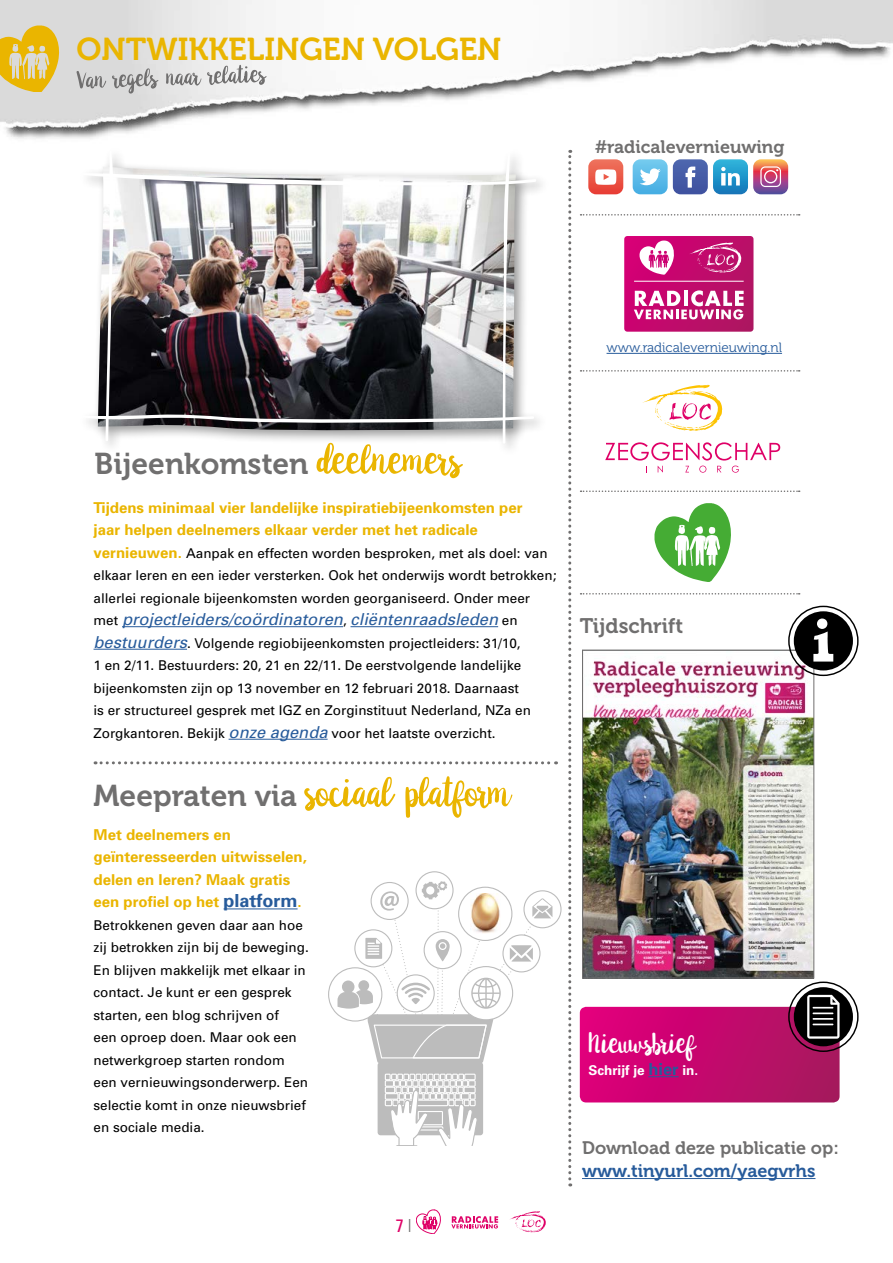
<style>
.page{position:relative;width:893px;height:1263px;background:#fff}
.page>*{position:absolute;margin:0;border:0;box-sizing:border-box;transform-origin:0 0}
.t1{font:63.15px "Anemone";letter-spacing:-.01em;color:#eab500}
.t2{font:43.5px "Anemone";color:#fff}
.t3{font:31.5px "Museo 700";color:#eab500}
.t4{font:30px "Museo 700";color:#706f6f}
.t5{font:21px "Museo 700";color:#706f6f}
.t6{font:18px "Museo 700";color:#706f6f}
.t7{font:18px "Museo 700";color:#275b9b}
.t8{font:condensed 18px "Univers";color:#df0067}
.t9{font:italic 16.5px "Univers";color:#275b9b}
.t10{font:700 15px/22.5px "Univers";color:#eab500}
.t11{font:13.5px/22.5px "Univers";color:#000}
.t12{font:13.5px "Museo 300";color:#275b9b}
.t13{font:700 13.5px "Univers";color:#fff}
.s1{font-family:"Anemone";font-size:63.15px;color:#eab500}
.s2{font-weight:700;font-size:15px;color:#eab500}
.s3{font-style:normal;font-size:13.5px;color:#000}
.s4{font-style:italic;font-size:16.5px;color:#275b9b}
.s5{font-family:"Museo 700";font-size:30px;color:#706f6f}
.s6{font-size:18px;color:#275b9b}
.s7{color:#706f6f}
.s8{font-size:16.5px;color:#275b9b}
</style>
<div class="page">
<img style="left:0;top:0;width:893px;height:169px">
<hr style="left:224px;top:908px;width:74px;height:1px;background:#275b9b">
<hr style="left:122px;top:626px;width:221px;height:1px;background:#275b9b">
<hr style="left:350px;top:626px;width:148px;height:1px;background:#275b9b">
<hr style="left:94px;top:649px;width:93px;height:1px;background:#275b9b">
<hr style="left:229px;top:739px;width:99px;height:1px;background:#275b9b">
<svg style="left:568px;top:150px;width:3px;height:1036px"></svg>
<svg style="left:76px;top:65px;width:191px;height:29px;background:#cecece"></svg>
<div style="left:78px;top:146px;width:472px;height:311px;background:#fff"></div>
<img style="left:87px;top:155px;width:449px;height:289px">
<img style="left:584px;top:652px;width:228px;height:324px">
<div style="left:582px;top:650px;width:232px;height:328px;border:1px solid #706f6f"></div>
<div style="left:794px;top:987px;width:59px;height:59px;background:#000;border-radius:50%"></div>
<svg style="left:580px;top:995px;width:260px;height:107px;background:#bf2276"></svg>
<div style="left:788px;top:606px;width:71px;height:70px;border:1px solid #000;border-radius:50%"></div>
<div style="left:794px;top:611px;width:59px;height:59px;background:#000;border-radius:50%"></div>
<svg style="left:813px;top:618px;width:20px;height:43px"></svg>
<svg style="left:95px;top:761px;width:462px;height:3px"></svg>
<svg style="left:624px;top:236px;width:129px;height:96px;background:#cf3d8b"></svg>
<div style="left:378px;top:1062px;width:105px;height:73px;background:#bcbcbc;border-radius:3px"></div>
<svg style="left:385px;top:1074px;width:93px;height:72px"></svg>
<svg style="left:328px;top:871px;width:233px;height:192px"></svg>
<img style="left:470px;top:894px;width:30px;height:39px">
<svg style="left:0;top:26px;width:59px;height:66px;background:#e3c459"></svg>
<svg style="left:451px;top:1216px;width:47px;height:12px"></svg>
<svg style="left:510px;top:1211px;width:36px;height:21px"></svg>
<svg style="left:416px;top:1210px;width:25px;height:24px"></svg>
<svg style="left:605px;top:442px;width:175px;height:18px"></svg>
<svg style="left:658px;top:466px;width:5px;height:6px"></svg>
<svg style="left:685px;top:466px;width:4px;height:6px"></svg>
<svg style="left:699px;top:466px;width:7px;height:7px"></svg>
<svg style="left:717px;top:466px;width:4px;height:6px"></svg>
<svg style="left:732px;top:466px;width:7px;height:7px"></svg>
<svg style="left:642px;top:385px;width:80px;height:46px"></svg>
<svg style="left:654px;top:503px;width:77px;height:79px"></svg>
<hr style="left:607px;top:353px;width:175px;height:1px;background:#275b9b">
<svg style="left:581px;top:214px;width:219px;height:2px"></svg>
<svg style="left:581px;top:370px;width:219px;height:2px"></svg>
<svg style="left:581px;top:490px;width:219px;height:2px"></svg>
<svg style="left:581px;top:593px;width:219px;height:1px"></svg>
<hr style="left:582px;top:1178px;width:233px;height:1px;background:#275b9b">
<svg style="left:588px;top:159px;width:35px;height:35px"></svg>
<svg style="left:633px;top:159px;width:155px;height:35px"></svg>
<h3 class="t3" style="left:77px;top:31px;width:426px">ONTWIKKELINGEN VOLGEN</h3>
<h3 class="t6" style="left:595px;top:136px;width:191px">#radicalevernieuwing</h3>
<p class="t12" style="left:607px;top:340px;width:177px">www.radicalevernieuwing.nl</p>
<h3 class="t4" style="left:95px;top:447px;width:368px">Bijeenkomsten <span class="s1">deelnemers</span></h3>
<p class="t10" style="left:94px;top:495px;width:431px">Tijdens minimaal vier landelijke inspiratiebijeenkomsten per jaar helpen deelnemers elkaar verder met het radicale</p>
<p class="t11" style="left:94px;top:541px;width:464px"><span class="s2">vernieuwen.</span> Aanpak en effecten worden besproken, met als doel: van elkaar leren en een ieder versterken. Ook het onderwijs wordt betrokken; allerlei regionale bijeenkomsten worden georganiseerd. Onder meer</p>
<p class="t9" style="left:94px;top:609px;width:426px"><span class="s3">met</span> projectleiders/coördinatoren<span class="s3">,</span> cliëntenraadsleden <span class="s3">en</span></p>
<p class="t11" style="left:94px;top:631px;width:439px"><span class="s4">bestuurders</span>. Volgende regiobijeenkomsten projectleiders: 31/10, 1 en 2/11. Bestuurders: 20, 21 en 22/11. De eerstvolgende landelijke bijeenkomsten zijn op 13 november en 12 februari 2018. Daarnaast is er structureel gesprek met IGZ en Zorginstituut Nederland, NZa en Zorgkantoren. Bekijk <span class="s4">onze agenda</span> voor het laatste overzicht.</p>
<h1 class="t1" style="left:94px;top:756px;width:417px"><span class="s5">Meepraten via</span> sociaal platform</h1>
<p class="t10" style="left:94px;top:823px;width:215px">Met deelnemers en geïnteresseerden uitwisselen, delen en leren? Maak gratis een profiel op het <span class="s6">platform</span>.</p>
<p class="t11" style="left:94px;top:913px;width:217px">Betrokkenen geven daar aan hoe zij betrokken zijn bij de beweging.<br>En blijven makkelijk met elkaar in contact. Je kunt er een gesprek starten, een blog schrijven of<br>een oproep doen. Maar ook een netwerkgroep starten rondom een vernieuwingsonderwerp. Een selectie komt in onze nieuwsbrief en sociale media.</p>
<h3 class="t8" style="left:396px;top:1214px;width:18px">7 <span class="s7">|</span></h3>
<h3 class="t5" style="left:580px;top:614px;width:105px">Tijdschrift</h3>
<h2 class="t2" style="left:588px;top:1018px;width:108px">Nieuwsbrief</h2>
<p class="t13" style="left:588px;top:1062px;width:111px">Schrijf je <span class="s8">hier</span> in.</p>
<h3 class="t6" style="left:582px;top:1138px;width:258px">Download deze publicatie op:</h3>
<h3 class="t7" style="left:582px;top:1160px;width:235px">www.tinyurl.com/yaegvrhs</h3>
</div>
